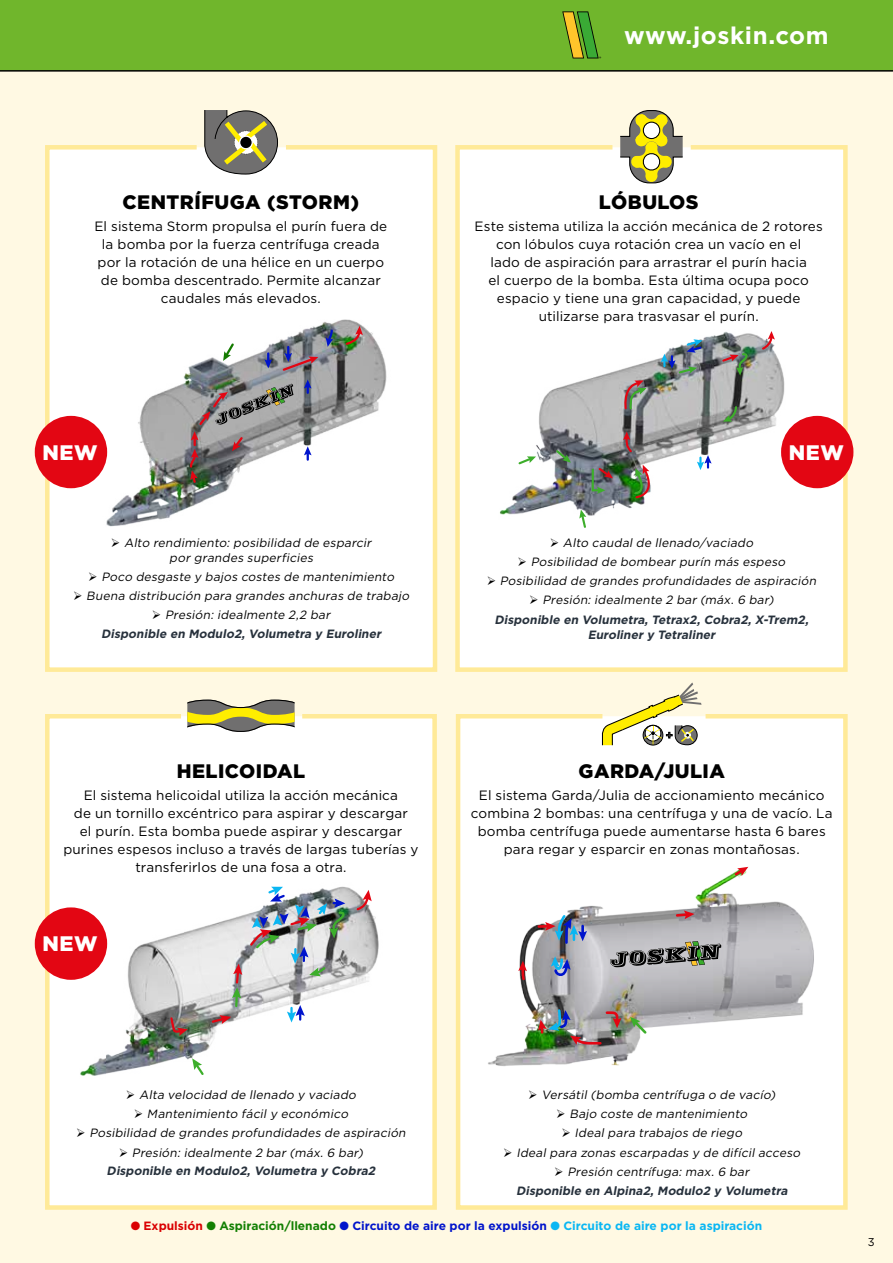
<style>
.page{position:relative;width:893px;height:1263px;background:#fff9e3}
.page>*{position:absolute;margin:0;border:0;box-sizing:border-box;transform-origin:0 0}
.t1{font:700 24px "Gotham";letter-spacing:.025em;color:#fff}
.t2{font:900 21px "Gotham";letter-spacing:.025em;color:#fff}
.t3{font:900 19.5px "Gotham";letter-spacing:.025em;color:#000}
.t4{font:13.5px/18px "Gotham";letter-spacing:.01em;color:#000;text-align:center}
.t5{font:italic 12px/15px "Gotham";letter-spacing:.01em;color:#000;text-align:center}
.t6{font:italic 700 12px/18.6px "Gotham";color:#27313c;text-align:center}
.t7{font:700 12px "Gotham";color:#0ab7f3}
.t8{font:11.25px "Gotham";color:#000}
.s1{color:#000}
.s2{font-weight:400;color:#000}
.s3{color:#da0001}
.s4{color:#138003}
.s5{color:#0014cb}
</style>
<div class="page">
<div style="left:43px;top:714px;width:394px;height:496px;background:#fff"></div>
<svg style="left:455px;top:714px;width:393px;height:496px;fill:#fff"></svg>
<svg style="left:43px;top:145px;width:395px;height:527px;fill:#fff"></svg>
<div style="left:455px;top:145px;width:395px;height:527px;background:#fff"></div>
<svg style="left:204px;top:110px;width:74px;height:65px"></svg>
<svg style="left:240px;top:136px;width:12px;height:13px"></svg>
<div style="left:239px;top:135px;width:14px;height:14px;border:1px solid #fff;border-radius:50%"></div>
<svg style="left:619px;top:110px;width:65px;height:74px"></svg>
<svg style="left:187px;top:700px;width:108px;height:32px"></svg>
<svg style="left:601px;top:682px;width:100px;height:64px"></svg>
<div style="left:643px;top:725px;width:20px;height:20px;border:1px solid #000;border-radius:50%"></div>
<div style="left:35px;top:907px;width:72px;height:73px;background:#e30613;border-radius:50%"></div>
<div style="left:35px;top:416px;width:72px;height:72px;background:#e30613;border-radius:50%"></div>
<div style="left:781px;top:416px;width:72px;height:72px;background:#e30613;border-radius:50%"></div>
<img style="left:84px;top:312px;width:321px;height:221px">
<svg style="left:344px;top:326px;width:19px;height:21px"></svg>
<svg style="left:326px;top:328px;width:8px;height:19px"></svg>
<svg style="left:189px;top:312px;width:129px;height:172px"></svg>
<img style="left:491px;top:322px;width:301px;height:207px">
<svg style="left:760px;top:331px;width:15px;height:20px"></svg>
<svg style="left:723px;top:405px;width:15px;height:17px"></svg>
<svg style="left:623px;top:431px;width:11px;height:23px"></svg>
<svg style="left:633px;top:465px;width:22px;height:34px"></svg>
<svg style="left:623px;top:380px;width:23px;height:31px"></svg>
<svg style="left:517px;top:456px;width:19px;height:10px"></svg>
<svg style="left:579px;top:509px;width:8px;height:20px"></svg>
<svg style="left:554px;top:448px;width:17px;height:15px"></svg>
<svg style="left:590px;top:466px;width:23px;height:28px"></svg>
<svg style="left:721px;top:352px;width:27px;height:23px"></svg>
<svg style="left:697px;top:455px;width:15px;height:15px"></svg>
<svg style="left:661px;top:339px;width:42px;height:36px"></svg>
<img style="left:80px;top:878px;width:309px;height:202px">
<svg style="left:169px;top:1016px;width:19px;height:20px"></svg>
<svg style="left:210px;top:1015px;width:21px;height:9px"></svg>
<svg style="left:355px;top:890px;width:17px;height:22px"></svg>
<svg style="left:192px;top:1058px;width:14px;height:19px"></svg>
<svg style="left:232px;top:964px;width:10px;height:44px"></svg>
<svg style="left:287px;top:1005px;width:18px;height:17px"></svg>
<img style="left:248px;top:887px;width:97px;height:89px">
<img style="left:480px;top:857px;width:343px;height:214px">
<svg style="left:518px;top:961px;width:9px;height:20px"></svg>
<svg style="left:674px;top:910px;width:20px;height:9px"></svg>
<svg style="left:732px;top:867px;width:16px;height:11px"></svg>
<svg style="left:630px;top:1017px;width:19px;height:19px"></svg>
<img style="left:538px;top:1008px;width:83px;height:38px">
<svg style="left:539px;top:914px;width:48px;height:31px"></svg>
<svg style="left:551px;top:956px;width:20px;height:23px"></svg>
<svg style="left:610px;top:941px;width:111px;height:26px"></svg>
<div style="left:0;top:0;width:893px;height:72px;background:#70b62c"></div>
<svg style="left:562px;top:11px;width:39px;height:47px"></svg>
<h1 class="t1" style="left:624px;top:21px;width:206px">www.joskin.com</h1>
<h3 class="t3" style="left:123px;top:191px;width:238px">CENTRÍFUGA (STORM)</h3>
<p class="t4" style="left:95px;top:217px;width:294px">El sistema Storm propulsa el purín fuera de la bomba por la fuerza centrífuga creada por la rotación de una hélice en un cuerpo de bomba descentrado. Permite alcanzar caudales más elevados.</p>
<h3 class="t3" style="left:599px;top:191px;width:101px">LÓBULOS</h3>
<p class="t4" style="left:474px;top:217px;width:350px">Este sistema utiliza la acción mecánica de 2 rotores con lóbulos cuya rotación crea un vacío en el<br>lado de aspiración para arrastrar el purín hacia<br>el cuerpo de la bomba. Esta última ocupa poco espacio y tiene una gran capacidad, y puede utilizarse para trasvasar el purín.</p>
<h2 class="t2" style="left:43px;top:440px;width:56px">NEW</h2>
<h2 class="t2" style="left:789px;top:440px;width:56px">NEW</h2>
<p class="t5" style="left:111px;top:535px;width:264px">➢ Alto rendimiento: posibilidad de esparcir por grandes superficies</p>
<p class="t5" style="left:88px;top:569px;width:310px">➢ Poco desgaste y bajos costes de mantenimiento</p>
<p class="t5" style="left:73px;top:588px;width:340px">➢ Buena distribución para grandes anchuras de trabajo</p>
<p class="t6" style="left:101px;top:606px;width:284px"><span class="s1">➢</span> <span class="s2">Presión: idealmente 2,2 bar<br></span>Disponible en Modulo2, Volumetra y Euroliner</p>
<h3 class="t3" style="left:177px;top:760px;width:130px">HELICOIDAL</h3>
<p class="t4" style="left:63px;top:786px;width:357px">El sistema helicoidal utiliza la acción mecánica<br>de un tornillo excéntrico para aspirar y descargar<br>el purín. Esta bomba puede aspirar y descargar purines espesos incluso a través de largas tuberías y transferirlos de una fosa a otra.</p>
<h2 class="t2" style="left:43px;top:932px;width:56px">NEW</h2>
<p class="t5" style="left:550px;top:535px;width:207px">➢ Alto caudal de llenado/vaciado</p>
<p class="t5" style="left:518px;top:554px;width:271px">➢ Posibilidad de bombear purín más espeso</p>
<p class="t5" style="left:487px;top:573px;width:333px">➢ Posibilidad de grandes profundidades de aspiración</p>
<p class="t6" style="left:494px;top:590px;width:318px;line-height:19.2px"><span class="s1">➢</span> <span class="s2">Presión: idealmente 2 bar (máx. 6 bar)<br></span>Disponible en Volumetra, Tetrax2, Cobra2, X-Trem2,</p>
<p class="t6" style="left:588px;top:625px;width:131px">Euroliner y Tetraliner</p>
<h3 class="t3" style="left:578px;top:760px;width:148px">GARDA/JULIA</h3>
<p class="t4" style="left:471px;top:786px;width:363px">El sistema Garda/Julia de accionamiento mecánico combina 2 bombas: una centrífuga y una de vacío. La bomba centrífuga puede aumentarse hasta 6 bares para regar y esparcir en zonas montañosas.</p>
<p class="t5" style="left:528px;top:1087px;width:251px">➢ Versátil (bomba centrífuga o de vacío)</p>
<p class="t5" style="left:556px;top:1106px;width:195px">➢ Bajo coste de mantenimiento</p>
<p class="t5" style="left:561px;top:1125px;width:185px">➢ Ideal para trabajos de riego</p>
<p class="t5" style="left:503px;top:1145px;width:301px">➢ Ideal para zonas escarpadas y de difícil acceso</p>
<p class="t6" style="left:516px;top:1162px;width:275px"><span class="s1">➢</span> <span class="s2">Presión centrífuga: max. 6 bar<br></span>Disponible en Alpina2, Modulo2 y Volumetra</p>
<p class="t7" style="left:131px;top:1218px;width:633px"><span class="s3">● Expulsión</span> <span class="s4">● Aspiración/llenado</span> <span class="s5">● Circuito de aire por la expulsión</span> ● Circuito de aire por la aspiración</p>
<p class="t5" style="left:126px;top:1087px;width:234px">➢ Alta velocidad de llenado y vaciado</p>
<p class="t5" style="left:134px;top:1106px;width:218px">➢ Mantenimiento fácil y económico</p>
<p class="t5" style="left:76px;top:1125px;width:333px">➢ Posibilidad de grandes profundidades de aspiración</p>
<p class="t6" style="left:107px;top:1143px;width:272px"><span class="s1">➢</span> <span class="s2">Presión: idealmente 2 bar (máx. 6 bar)<br></span>Disponible en Modulo2, Volumetra y Cobra2</p>
<p class="t8" style="left:868px;top:1235px;width:8px">3</p>
</div>
